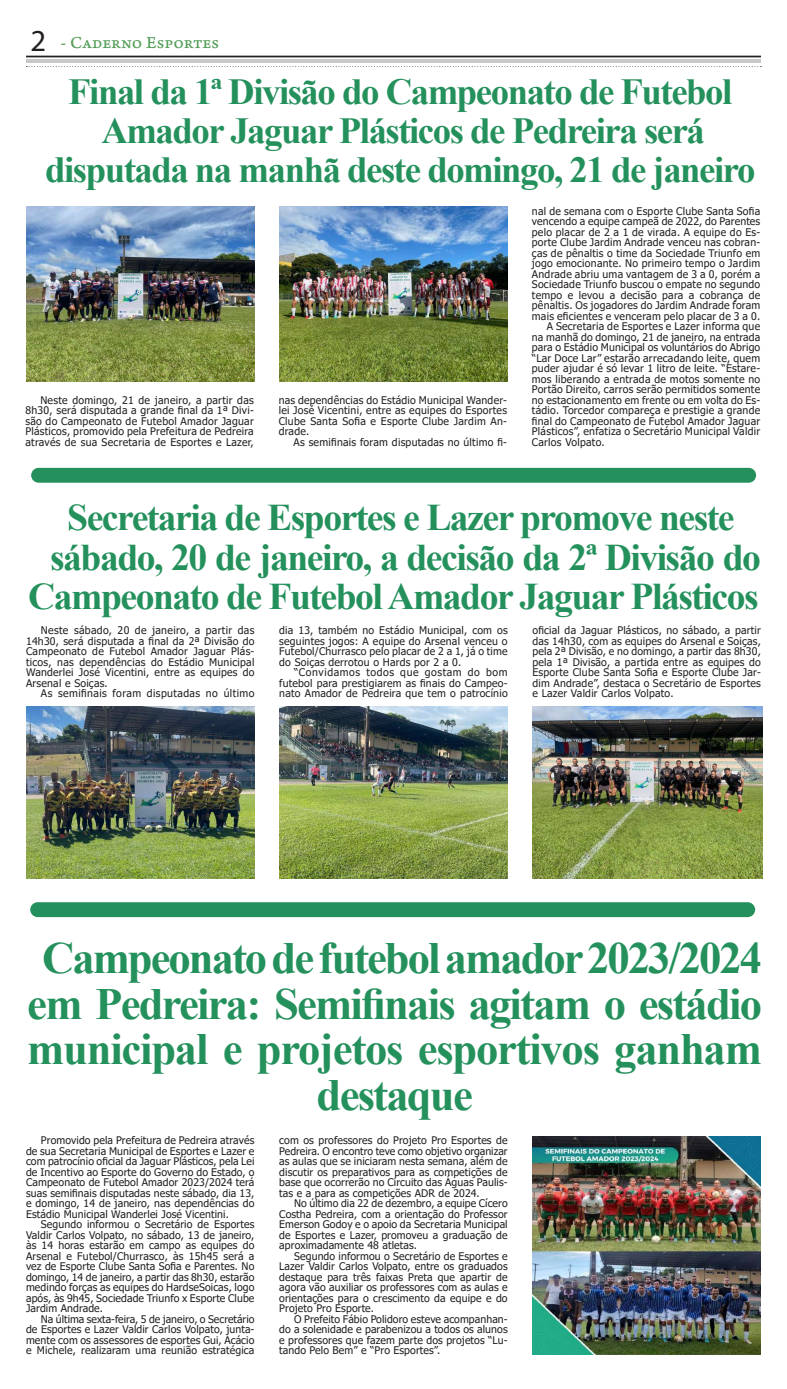
<style>
.page{position:relative;width:787px;height:1389px;background:#fff}
.page>*{position:absolute;margin:0;border:0;box-sizing:border-box;transform-origin:0 0}
.t1{font:700 44.62px/45.5px "Times New Roman";letter-spacing:-.04em;color:#24915c;text-align:center}
.t2{font:700 37.62px/39.4px "Times New Roman";letter-spacing:-.04em;color:#24915c;text-align:center}
.t3{font:700 36.75px/39.4px "Times New Roman";letter-spacing:-.04em;color:#24915c;text-align:center}
.t4{font:17.5px "Arno Pro Caption";color:#539d57}
.t5{font:10.5px/10.5px "Tahoma";letter-spacing:.02em;color:#231f20;text-align:justify}
.t6{font:10.5px "Tahoma";letter-spacing:.04em;color:#231f20}
.s1{font-family:"Myriad Pro";font-size:30.62px;color:#231f20}
</style>
<div class="page">
<hr style="left:26px;top:59px;width:734px;height:4px;background:#c7c8ca">
<hr style="left:26px;top:56px;width:734px;height:1px;background:#231f20">
<svg style="left:26px;top:66px;width:735px;height:1px"></svg>
<div style="left:31px;top:468px;width:724px;height:15px;background:#24915c;border-radius:7px"></div>
<img style="left:26px;top:207px;width:228px;height:175px">
<img style="left:279px;top:207px;width:228px;height:174px">
<img style="left:26px;top:707px;width:228px;height:171px">
<img style="left:279px;top:707px;width:228px;height:171px">
<img style="left:532px;top:707px;width:229px;height:172px">
<div style="left:30px;top:902px;width:724px;height:15px;background:#24915c;border-radius:7px"></div>
<img style="left:532px;top:1136px;width:228px;height:219px">
<h3 class="t4" style="left:30px;top:32px;width:190px"><span class="s1">2</span> - Caderno Esportes</h3>
<h3 class="t3" style="left:45px;top:71px;width:711px">Final da 1ª Divisão do Campeonato de Futebol<br>Amador Jaguar Plásticos de Pedreira será disputada na manhã deste domingo, 21 de janeiro</h3>
<p class="t5" style="left:25px;top:395px;width:230px;text-indent:15px">Neste domingo, 21 de janeiro, a partir das 8h30, será disputada a grande final da 1ª Divi&shy;são do Campeonato de Futebol Amador Jaguar Plásticos, promovido pela Prefeitura de Pedreira através de sua Secretaria de Esportes e Lazer,</p>
<p class="t5" style="left:278px;top:395px;width:230px">nas dependências do Estádio Municipal Wander&shy;lei José Vicentini, entre as equipes do Esportes Clube Santa Sofia e Esporte Clube Jardim An&shy;drade.</p>
<p class="t5" style="left:293px;top:437px;width:215px">As semifinais foram disputadas no último fi-</p>
<p class="t5" style="left:531px;top:206px;width:230px">nal de semana com o Esporte Clube Santa Sofia</p>
<p class="t5" style="left:531px;top:217px;width:230px">vencendo a equipe campeã de 2022, do Parentes</p>
<p class="t5" style="left:531px;top:227px;width:230px">pelo placar de 2 a 1 de virada. A equipe do Es-</p>
<p class="t5" style="left:531px;top:238px;width:230px">porte Clube Jardim Andrade venceu nas cobran-</p>
<p class="t5" style="left:531px;top:248px;width:230px">ças de pênaltis o time da Sociedade Triunfo em</p>
<p class="t5" style="left:531px;top:259px;width:230px">jogo emocionante. No primeiro tempo o Jardim</p>
<p class="t5" style="left:531px;top:269px;width:230px">Andrade abriu uma vantagem de 3 a 0, porém a</p>
<p class="t5" style="left:531px;top:280px;width:230px">Sociedade Triunfo buscou o empate no segundo</p>
<p class="t5" style="left:531px;top:290px;width:230px">tempo e levou a decisão para a cobrança de</p>
<p class="t5" style="left:531px;top:301px;width:230px">pênaltis. Os jogadores do Jardim Andrade foram</p>
<p class="t5" style="left:531px;top:311px;width:230px">mais eficientes e venceram pelo placar de 3 a 0.</p>
<p class="t5" style="left:546px;top:322px;width:215px">A Secretaria de Esportes e Lazer informa que</p>
<p class="t5" style="left:531px;top:332px;width:230px">na manhã do domingo, 21 de janeiro, na entrada</p>
<p class="t5" style="left:531px;top:343px;width:230px">para o Estádio Municipal os voluntários do Abrigo</p>
<p class="t5" style="left:531px;top:353px;width:230px">“Lar Doce Lar” estarão arrecadando leite, quem</p>
<p class="t5" style="left:531px;top:364px;width:230px">puder ajudar é só levar 1 litro de leite. “Estare-</p>
<p class="t5" style="left:531px;top:374px;width:230px">mos liberando a entrada de motos somente no</p>
<p class="t5" style="left:531px;top:385px;width:230px">Portão Direito, carros serão permitidos somente</p>
<p class="t5" style="left:531px;top:395px;width:230px">no estacionamento em frente ou em volta do Es-</p>
<p class="t5" style="left:531px;top:406px;width:230px">tádio. Torcedor compareça e prestigie a grande</p>
<p class="t5" style="left:531px;top:416px;width:230px">final do Campeonato de Futebol Amador Jaguar</p>
<p class="t5" style="left:531px;top:427px;width:230px">Plásticos”, enfatiza o Secretário Municipal Valdir</p>
<p class="t5" style="left:531px;top:437px;width:74px">Carlos Volpato.</p>
<h2 class="t2" style="left:28px;top:497px;width:734px">Secretaria de Esportes e Lazer promove neste sábado, 20 de janeiro, a decisão da 2ª Divisão do<br>Campeonato de Futebol Amador Jaguar Plásticos</h2>
<p class="t5" style="left:26px;top:626px;width:230px;text-indent:15px">Neste sábado, 20 de janeiro, a partir das 14h30, será disputada a final da 2ª Divisão do Campeonato de Futebol Amador Jaguar Plás&shy;ticos, nas dependências do Estádio Municipal Wanderlei José Vicentini, entre as equipes do Arsenal e Soiças.</p>
<p class="t6" style="left:41px;top:686px;width:215px">As semifinais foram disputadas no último</p>
<p class="t5" style="left:532px;top:626px;width:230px">oficial da Jaguar Plásticos, no sábado, a partir das 14h30, com as equipes do Arsenal e Soiças, pela 2ª Divisão, e no domingo, a partir das 8h30, pela 1ª Divisão, a partida entre as equipes do Esporte Clube Santa Sofia e Esporte Clube Jar&shy;dim Andrade”, destaca o Secretário de Esportes e Lazer Valdir Carlos Volpato.</p>
<p class="t5" style="left:279px;top:626px;width:230px">dia 13, também no Estádio Municipal, com os seguintes jogos: A equipe do Arsenal venceu o Futebol/Churrasco pelo placar de 2 a 1, já o time do Soiças derrotou o Hards por 2 a 0.</p>
<p class="t5" style="left:279px;top:668px;width:230px;text-indent:15px">“Convidamos todos que gostam do bom futebol para prestigiarem as finais do Campeo&shy;nato Amador de Pedreira que tem o patrocínio</p>
<h1 class="t1" style="left:27px;top:934px;width:736px">Campeonato de futebol amador 2023/2024 em Pedreira: Semifinais agitam o estádio municipal e projetos esportivos ganham destaque</h1>
<p class="t5" style="left:26px;top:1136px;width:230px;text-indent:15px">Promovido pela Prefeitura de Pedreira através de sua Secretaria Municipal de Esportes e Lazer e com patrocínio oficial da Jaguar Plásticos, pela Lei de Incentivo ao Esporte do Governo do Estado, o Campeonato de Futebol Amador 2023/2024 terá suas semifinais disputadas neste sábado, dia 13, e domingo, 14 de janeiro, nas dependências do Estádio Municipal Wanderlei José Vicentini.</p>
<p class="t5" style="left:26px;top:1220px;width:230px;text-indent:15px">Segundo informou o Secretário de Esportes Valdir Carlos Volpato, no sábado, 13 de janeiro, às 14 horas estarão em campo as equipes do Arsenal e Futebol/Churrasco, às 15h45 será a vez de Esporte Clube Santa Sofia e Parentes. No domingo, 14 de janeiro, a partir das 8h30, estarão medindo forças as equipes do HardseSoicas, logo após, às 9h45, Sociedade Triunfo x Esporte Clube Jardim Andrade.</p>
<p class="t5" style="left:26px;top:1314px;width:230px;text-indent:15px">Na última sexta-feira, 5 de janeiro, o Secretário de Esportes e Lazer Valdir Carlos Volpato, junta&shy;mente com os assessores de esportes Gui, Acácio e Michele, realizaram uma reunião estratégica</p>
<p class="t5" style="left:279px;top:1136px;width:230px">com os professores do Projeto Pro Esportes de Pedreira. O encontro teve como objetivo organizar as aulas que se iniciaram nesta semana, além de discutir os preparativos para as competições de base que ocorrerão no Circuito das Águas Paulis&shy;tas e a para as competições ADR de 2024.</p>
<p class="t5" style="left:279px;top:1199px;width:230px;text-indent:15px">No último dia 22 de dezembro, a equipe Cícero Costha Pedreira, com a orientação do Professor Emerson Godoy e o apoio da Secretaria Municipal de Esportes e Lazer, promoveu a graduação de aproximadamente 48 atletas.</p>
<p class="t5" style="left:279px;top:1251px;width:230px;text-indent:15px">Segundo informou o Secretário de Esportes e Lazer Valdir Carlos Volpato, entre os graduados destaque para três faixas Preta que apartir de agora vão auxiliar os professores com as aulas e orientações para o crescimento da equipe e do Projeto Pro Esporte.</p>
<p class="t5" style="left:279px;top:1314px;width:230px;text-indent:15px">O Prefeito Fábio Polidoro esteve acompanhan&shy;do a solenidade e parabenizou a todos os alunos e professores que fazem parte dos projetos “Lu&shy;tando Pelo Bem” e “Pro Esportes”.</p>
</div>
